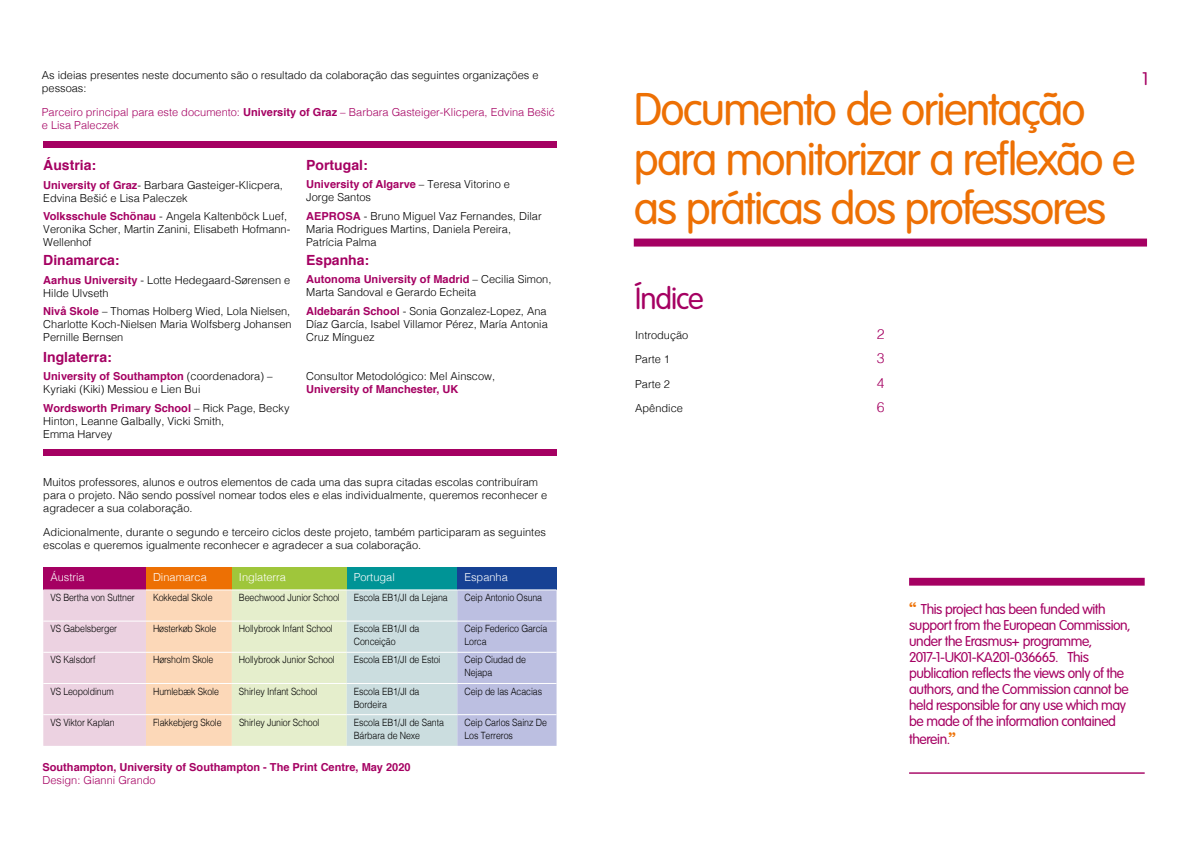
<style>
.page{position:relative;width:1191px;height:842px;background:#fff}
.page>*{position:absolute;margin:0;border:0;box-sizing:border-box;transform-origin:0 0}
.t1{font:300 45px/49.5px "VAG Rounded Std";letter-spacing:-.035em;color:#ed7004}
.t2{font:300 30px "VAG Rounded Std";letter-spacing:-.035em;color:#a50062}
.t3{font:300 18px "VAG Rounded Std";color:#a50062}
.t4{font:300 14px/16px "VAG Rounded Std";letter-spacing:-.03em;color:#a50062}
.t5{font:700 14px "Helvetica";color:#a50062}
.t6{font:300 14px "Helvetica";color:#a50062}
.t7{font:300 11px/13px "Helvetica";color:#000}
.t8{font:300 11px/13px "Helvetica";color:#a50062}
.t9{font:700 11px "Helvetica";color:#a50062}
.t10{font:300 11px "Helvetica";color:#fff}
.t11{font:300 10px/13px "Helvetica";letter-spacing:-.01em;color:#000;scale:.88 1}
.s1{font-weight:700}
.s2{font-weight:700;color:#a50062}
.s3{font-family:"VAG Rounded BT";font-weight:400;font-size:16px;color:#ed7004}
</style>
<div class="page">
<div style="left:43px;top:141px;width:513px;height:7px;background:#a50062"></div>
<div style="left:43px;top:449px;width:513px;height:6px;background:#a50062"></div>
<div style="left:43px;top:568px;width:103px;height:22px;background:#a50062"></div>
<div style="left:146px;top:568px;width:86px;height:22px;background:#ed7004"></div>
<div style="left:232px;top:568px;width:115px;height:22px;background:#9fc63b"></div>
<div style="left:347px;top:568px;width:110px;height:22px;background:#009496"></div>
<div style="left:457px;top:568px;width:99px;height:22px;background:#164194"></div>
<svg style="left:43px;top:590px;width:513px;height:156px;background:#ddd8d6"></svg>
<hr style="left:146px;top:589px;width:86px;height:1px;background:#fff">
<hr style="left:232px;top:589px;width:115px;height:1px;background:#fff">
<hr style="left:347px;top:589px;width:110px;height:1px;background:#fff">
<hr style="left:457px;top:589px;width:99px;height:1px;background:#fff">
<hr style="left:43px;top:621px;width:103px;height:1px;background:#fff">
<hr style="left:146px;top:621px;width:86px;height:1px;background:#fff">
<hr style="left:232px;top:621px;width:115px;height:1px;background:#fff">
<hr style="left:347px;top:621px;width:110px;height:1px;background:#fff">
<hr style="left:457px;top:621px;width:99px;height:1px;background:#fff">
<hr style="left:43px;top:652px;width:103px;height:1px;background:#fff">
<hr style="left:146px;top:652px;width:86px;height:1px;background:#fff">
<hr style="left:232px;top:652px;width:115px;height:1px;background:#fff">
<hr style="left:347px;top:652px;width:110px;height:1px;background:#fff">
<hr style="left:457px;top:652px;width:99px;height:1px;background:#fff">
<hr style="left:43px;top:683px;width:103px;height:1px;background:#fff">
<hr style="left:146px;top:683px;width:86px;height:1px;background:#fff">
<hr style="left:232px;top:683px;width:115px;height:1px;background:#fff">
<hr style="left:347px;top:683px;width:110px;height:1px;background:#fff">
<hr style="left:457px;top:683px;width:99px;height:1px;background:#fff">
<hr style="left:43px;top:714px;width:103px;height:1px;background:#fff">
<hr style="left:146px;top:714px;width:86px;height:1px;background:#fff">
<hr style="left:232px;top:714px;width:115px;height:1px;background:#fff">
<hr style="left:347px;top:714px;width:110px;height:1px;background:#fff">
<hr style="left:457px;top:714px;width:99px;height:1px;background:#fff">
<hr style="left:43px;top:589px;width:103px;height:1px;background:#ecd2e1">
<div style="left:909px;top:578px;width:235px;height:8px;background:#a50062"></div>
<hr style="left:909px;top:772px;width:235px;height:2px;background:#a50062">
<div style="left:634px;top:239px;width:513px;height:8px;background:#a50062"></div>
<p class="t7" style="left:42px;top:68px;width:498px">As ideias presentes neste documento são o resultado da colaboração das seguintes organizações e pessoas:</p>
<p class="t8" style="left:42px;top:105px;width:514px">Parceiro principal para este documento: <span class="s1">University of Graz</span> – Barbara Gasteiger-Klicpera, Edvina Bešić e Lisa Paleczek</p>
<p class="t5" style="left:43px;top:154px;width:54px">Áustria:</p>
<p class="t7" style="left:43px;top:178px;width:241px"><span class="s2">University of Graz</span>- Barbara Gasteiger-Klicpera,<br>Edvina Bešić e Lisa Paleczek</p>
<p class="t7" style="left:43px;top:209px;width:248px"><span class="s2">Volksschule Schönau</span> - Angela Kaltenböck Luef,<br>Veronika Scher, Martin Zanini, Elisabeth Hofmann-<br>Wellenhof</p>
<p class="t5" style="left:43px;top:249px;width:78px">Dinamarca:</p>
<p class="t7" style="left:43px;top:273px;width:248px"><span class="s2">Aarhus University</span> - Lotte Hedegaard-Sørensen e<br>Hilde Ulvseth</p>
<p class="t7" style="left:43px;top:304px;width:250px;text-align:justify"><span class="s2">Nivå Skole</span> – Thomas Holberg Wied, Lola Nielsen, Charlotte Koch-Nielsen Maria Wolfsberg Johansen Pernille Bernsen</p>
<p class="t5" style="left:306px;top:153px;width:63px">Portugal:</p>
<p class="t7" style="left:306px;top:177px;width:205px"><span class="s2">University of Algarve</span> – Teresa Vitorino e<br>Jorge Santos</p>
<p class="t7" style="left:306px;top:209px;width:237px"><span class="s2">AEPROSA</span> - Bruno Miguel Vaz Fernandes, Dilar<br>Maria Rodrigues Martins, Daniela Pereira,<br>Patrícia Palma</p>
<p class="t5" style="left:306px;top:248px;width:65px">Espanha:</p>
<p class="t7" style="left:306px;top:272px;width:247px"><span class="s2">Autonoma University of Madrid</span> – Cecilia Simon,<br>Marta Sandoval e Gerardo Echeita</p>
<p class="t7" style="left:306px;top:304px;width:243px;text-align:justify"><span class="s2">Aldebarán School</span> - Sonia Gonzalez-Lopez, Ana Díaz García, Isabel Villamor Pérez, María Antonia Cruz Mínguez</p>
<p class="t5" style="left:43px;top:345px;width:70px">Inglaterra:</p>
<p class="t7" style="left:43px;top:369px;width:231px"><span class="s2">University of Southampton</span> (coordenadora) –<br>Kyriaki (Kiki) Messiou e Lien Bui</p>
<p class="t7" style="left:43px;top:401px;width:248px"><span class="s2">Wordsworth Primary School</span> – Rick Page, Becky<br>Hinton, Leanne Galbally, Vicki Smith,<br>Emma Harvey</p>
<p class="t7" style="left:306px;top:368px;width:190px">Consultor Metodológico: Mel Ainscow,</p>
<p class="t9" style="left:306px;top:380px;width:154px">University of Manchester, UK</p>
<p class="t7" style="left:43px;top:474px;width:505px">Muitos professores, alunos e outros elementos de cada uma das supra citadas escolas contribuíram para o projeto. Não sendo possível nomear todos eles e elas individualmente, queremos reconhecer e agradecer a sua colaboração.</p>
<p class="t7" style="left:43px;top:525px;width:504px">Adicionalmente, durante o segundo e terceiro ciclos deste projeto, também participaram as seguintes escolas e queremos igualmente reconhecer e agradecer a sua colaboração.</p>
<p class="t10" style="left:50px;top:568px;width:36px">Áustria</p>
<p class="t10" style="left:153px;top:568px;width:55px">Dinamarca</p>
<p class="t10" style="left:239px;top:568px;width:49px">Inglaterra</p>
<p class="t10" style="left:354px;top:568px;width:42px">Portugal</p>
<p class="t10" style="left:464px;top:568px;width:45px">Espanha</p>
<p class="t11" style="left:50px;top:590px;width:97px">VS Bertha von Suttner</p>
<p class="t11" style="left:153px;top:590px;width:69px">Kokkedal Skole</p>
<p class="t11" style="left:239px;top:590px;width:116px">Beechwood Junior School</p>
<p class="t11" style="left:354px;top:590px;width:108px">Escola EB1/JI da Lejana</p>
<p class="t11" style="left:464px;top:590px;width:90px">Ceip Antonio Osuna</p>
<p class="t11" style="left:50px;top:621px;width:77px">VS Gabelsberger</p>
<p class="t11" style="left:153px;top:621px;width:73px">Høsterkøb Skole</p>
<p class="t11" style="left:239px;top:621px;width:108px">Hollybrook Infant School</p>
<p class="t11" style="left:354px;top:621px;width:76px">Escola EB1/JI da<br>Conceição</p>
<p class="t11" style="left:464px;top:621px;width:96px">Ceip Federico García<br>Lorca</p>
<p class="t11" style="left:50px;top:653px;width:53px">VS Kalsdorf</p>
<p class="t11" style="left:153px;top:653px;width:70px">Hørsholm Skole</p>
<p class="t11" style="left:239px;top:653px;width:110px">Hollybrook Junior School</p>
<p class="t11" style="left:354px;top:653px;width:100px">Escola EB1/JI de Estoi</p>
<p class="t11" style="left:464px;top:653px;width:71px">Ceip Ciudad de<br>Nejapa</p>
<p class="t11" style="left:50px;top:684px;width:74px">VS Leopoldinum</p>
<p class="t11" style="left:153px;top:684px;width:76px">Humlebæk Skole</p>
<p class="t11" style="left:239px;top:684px;width:91px">Shirley Infant School</p>
<p class="t11" style="left:354px;top:684px;width:76px">Escola EB1/JI da<br>Bordeira</p>
<p class="t11" style="left:464px;top:684px;width:90px">Ceip de las Acacias</p>
<p class="t11" style="left:50px;top:715px;width:74px">VS Viktor Kaplan</p>
<p class="t11" style="left:153px;top:715px;width:79px">Flakkebjerg Skole</p>
<p class="t11" style="left:239px;top:715px;width:93px">Shirley Junior School</p>
<p class="t11" style="left:354px;top:715px;width:104px">Escola EB1/JI de Santa<br>Bárbara de Nexe</p>
<p class="t11" style="left:464px;top:715px;width:95px">Ceip Carlos Sainz De<br>Los Terreros</p>
<p class="t9" style="left:43px;top:758px;width:369px">Southampton, University of Southampton - The Print Centre, May 2020</p>
<p class="t8" style="left:43px;top:773px;width:115px">Design: Gianni Grando</p>
<h1 class="t1" style="left:634px;top:86px;width:503px">Documento de orientação para monitorizar a reflexão e as práticas dos professores</h1>
<h3 class="t3" style="left:1142px;top:68px;width:8px">1</h3>
<h2 class="t2" style="left:635px;top:281px;width:70px">Índice</h2>
<p class="t7" style="left:635px;top:328px;width:55px">Introdução</p>
<p class="t6" style="left:877px;top:322px;width:9px">2</p>
<p class="t7" style="left:635px;top:352px;width:36px">Parte 1</p>
<p class="t6" style="left:877px;top:346px;width:9px">3</p>
<p class="t7" style="left:635px;top:376px;width:36px">Parte 2</p>
<p class="t6" style="left:877px;top:371px;width:9px">4</p>
<p class="t7" style="left:635px;top:401px;width:49px">Apêndice</p>
<p class="t6" style="left:877px;top:395px;width:9px">6</p>
<p class="t4" style="left:909px;top:602px;width:223px"><span class="s3">“</span> This project has been funded with support from the European Commission, under the Erasmus+ programme, 2017-1-UK01-KA201-036665. This publication reflects the views only of the authors, and the Commission cannot be held responsible for any use which may be made of the information contained</p>
<p class="t4" style="left:909px;top:732px;width:48px">therein.<span class="s3">”</span></p>
</div>
